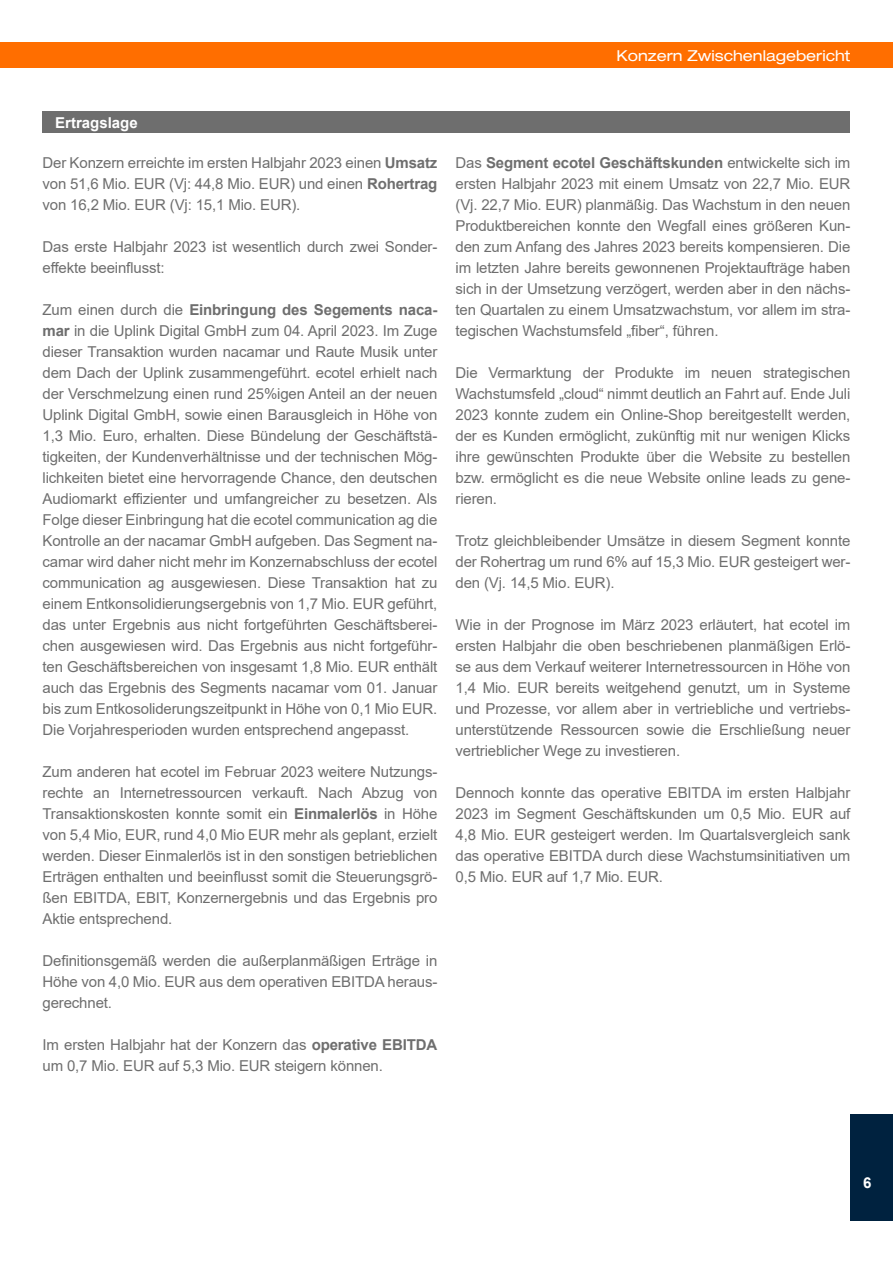
<style>
.page{position:relative;width:893px;height:1263px;background:#fff}
.page>*{position:absolute;margin:0;border:0;box-sizing:border-box;transform-origin:0 0}
.t1{font:15px/21px "Arial";letter-spacing:-.01em;color:#6e6e6e;text-align:justify}
.t2{font:expanded 15px "Helvetica Neue";color:#fff}
.t3{font:700 15px "Arial";color:#fff}
.s1{font-weight:700}
</style>
<div class="page">
<div style="left:0;top:43px;width:893px;height:25px;background:#ff6e00"></div>
<div style="left:850px;top:1114px;width:43px;height:106px;background:#00223f"></div>
<div style="left:43px;top:111px;width:807px;height:22px;background:#6e6e6e"></div>
<p class="t2" style="left:616px;top:46px;width:235px">Konzern Zwischenlagebericht</p>
<p class="t3" style="left:55px;top:112px;width:84px">Ertragslage</p>
<p class="t1" style="left:43px;top:152px;width:396px">Der Konzern erreichte im ersten Halbjahr 2023 einen <span class="s1">Umsatz </span>von 51,6 Mio. EUR (Vj: 44,8 Mio. EUR) und einen <span class="s1">Rohertrag </span>von 16,2 Mio. EUR (Vj: 15,1 Mio. EUR).</p>
<p class="t1" style="left:43px;top:236px;width:396px">Das erste Halbjahr 2023 ist wesentlich durch zwei Sonder&shy;effekte beeinflusst:</p>
<p class="t1" style="left:43px;top:299px;width:396px">Zum einen durch die <span class="s1">Einbringung des Segements naca&shy;mar</span> in die Uplink Digital GmbH zum 04. April 2023. Im Zuge dieser Transaktion wurden nacamar und Raute Musik unter dem Dach der Uplink zusammengeführt. ecotel erhielt nach der Verschmelzung einen rund 25%igen Anteil an der neuen Uplink Digital GmbH, sowie einen Barausgleich in Höhe von 1,3 Mio. Euro, erhalten. Diese Bündelung der Geschäftstä&shy;tigkeiten, der Kundenverhältnisse und der technischen Mög&shy;lichkeiten bietet eine hervorragende Chance, den deutschen Audiomarkt effizienter und umfangreicher zu besetzen. Als Folge dieser Einbringung hat die ecotel communication ag die Kontrolle an der nacamar GmbH aufgeben. Das Segment na&shy;camar wird daher nicht mehr im Konzernabschluss der ecotel communication ag ausgewiesen. Diese Transaktion hat zu einem Entkonsolidierungsergebnis von 1,7 Mio. EUR geführt, das unter Ergebnis aus nicht fortgeführten Geschäftsberei&shy;chen ausgewiesen wird. Das Ergebnis aus nicht fortgeführ&shy;ten Geschäftsbereichen von insgesamt 1,8 Mio. EUR enthält auch das Ergebnis des Segments nacamar vom 01. Januar bis zum Entkosoliderungszeitpunkt in Höhe von 0,1 Mio EUR.<br>Die Vorjahresperioden wurden entsprechend angepasst.</p>
<p class="t1" style="left:43px;top:761px;width:396px">Zum anderen hat ecotel im Februar 2023 weitere Nutzungs&shy;rechte an Internetressourcen verkauft. Nach Abzug von Transaktionskosten konnte somit ein <span class="s1">Einmalerlös</span> in Höhe von 5,4 Mio, EUR, rund 4,0 Mio EUR mehr als geplant, erzielt werden. Dieser Einmalerlös ist in den sonstigen betrieblichen Erträgen enthalten und beeinflusst somit die Steuerungsgrö&shy;ßen EBITDA, EBIT, Konzernergebnis und das Ergebnis pro Aktie entsprechend.</p>
<p class="t1" style="left:43px;top:950px;width:396px">Definitionsgemäß werden die außerplanmäßigen Erträge in Höhe von 4,0 Mio. EUR aus dem operativen EBITDA heraus&shy;gerechnet.</p>
<p class="t1" style="left:43px;top:1034px;width:396px">Im ersten Halbjahr hat der Konzern das <span class="s1">operative EBITDA </span>um 0,7 Mio. EUR auf 5,3 Mio. EUR steigern können.</p>
<p class="t1" style="left:455px;top:152px;width:396px">Das <span class="s1">Segment ecotel Geschäftskunden</span> entwickelte sich im ersten Halbjahr 2023 mit einem Umsatz von 22,7 Mio. EUR (Vj. 22,7 Mio. EUR) planmäßig. Das Wachstum in den neuen Produktbereichen konnte den Wegfall eines größeren Kun&shy;den zum Anfang des Jahres 2023 bereits kompensieren. Die im letzten Jahre bereits gewonnenen Projektaufträge haben sich in der Umsetzung verzögert, werden aber in den nächs&shy;ten Quartalen zu einem Umsatzwachstum, vor allem im stra&shy;tegischen Wachstumsfeld „fiber“, führen.</p>
<p class="t1" style="left:455px;top:362px;width:396px">Die Vermarktung der Produkte im neuen strategischen Wachstumsfeld „cloud“ nimmt deutlich an Fahrt auf. Ende Juli 2023 konnte zudem ein Online-Shop bereitgestellt werden, der es Kunden ermöglicht, zukünftig mit nur wenigen Klicks ihre gewünschten Produkte über die Website zu bestellen bzw. ermöglicht es die neue Website online leads zu gene&shy;rieren.</p>
<p class="t1" style="left:455px;top:530px;width:396px">Trotz gleichbleibender Umsätze in diesem Segment konnte der Rohertrag um rund 6% auf 15,3 Mio. EUR gesteigert wer&shy;den (Vj. 14,5 Mio. EUR).</p>
<p class="t1" style="left:455px;top:614px;width:396px">Wie in der Prognose im März 2023 erläutert, hat ecotel im ersten Halbjahr die oben beschriebenen planmäßigen Erlö&shy;se aus dem Verkauf weiterer Internetressourcen in Höhe von 1,4 Mio. EUR bereits weitgehend genutzt, um in Systeme und Prozesse, vor allem aber in vertriebliche und vertriebs&shy;unterstützende Ressourcen sowie die Erschließung neuer vertrieblicher Wege zu investieren.</p>
<p class="t1" style="left:455px;top:782px;width:396px">Dennoch konnte das operative EBITDA im ersten Halbjahr 2023 im Segment Geschäftskunden um 0,5 Mio. EUR auf 4,8 Mio. EUR gesteigert werden. Im Quartalsvergleich sank das operative EBITDA durch diese Wachstumsinitiativen um 0,5 Mio. EUR auf 1,7 Mio. EUR.</p>
<p class="t3" style="left:863px;top:1172px;width:10px">6</p>
</div>
